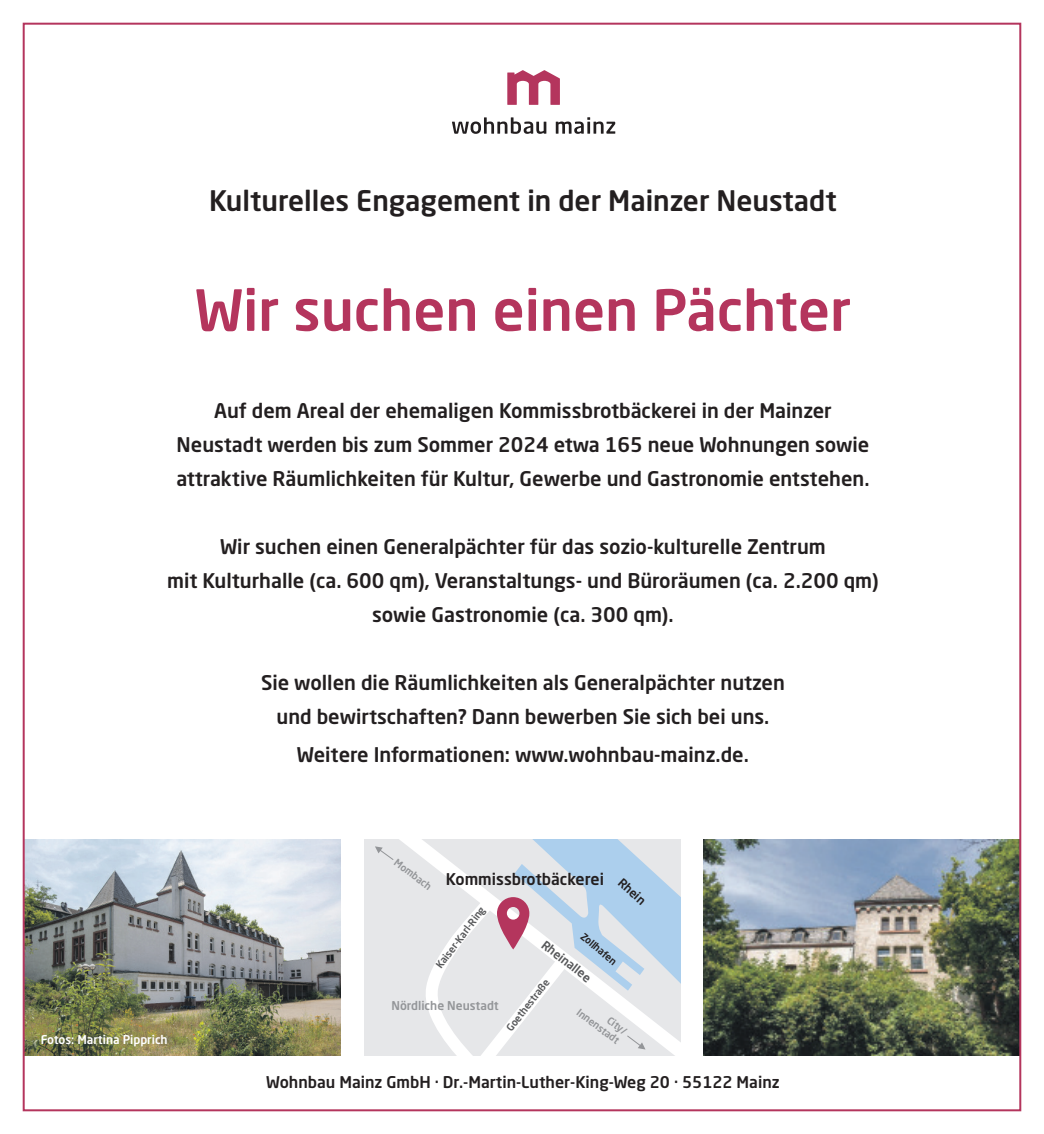
<style>
.page{position:relative;width:1044px;height:1134px;background:#fff}
.page>*{position:absolute;margin:0;border:0;box-sizing:border-box;transform-origin:0 0}
.t1{font:500 56px "Neo Sans Std";color:#b4355d}
.t2{font:500 28px "Neo Sans Std";color:#231f20}
.t3{font:500 20px/34px "Neo Sans Std";color:#231f20;text-align:center}
.t4{font:500 16px "Neo Sans Std";color:#231f20}
.t5{font:500 12px "Neo Sans Std";color:#fff}
.t6{font:500 12px "Neo Sans Std";color:#939598}
.t7{font:500 12px "Neo Sans Std";color:#57585a}
.t8{font:500 12px "Neo Sans Std";color:#231f20}
.t9{font:500 10px "Neo Sans Std";color:#57585a}
.t10{font:500 10px/12px "Neo Sans Std";color:#939598;text-align:right}
.t11{font:500 10px "Neo Sans Std";color:#231f20}
</style>
<div class="page">
<img style="left:26px;top:839px;width:314px;height:216px">
<img style="left:703px;top:839px;width:314px;height:216px">
<div style="left:363px;top:839px;width:317px;height:216px;background:#e6e7e9"></div>
<svg style="left:375px;top:846px;width:19px;height:14px"></svg>
<svg style="left:413px;top:839px;width:267px;height:216px"></svg>
<svg style="left:507px;top:70px;width:52px;height:35px"></svg>
<svg style="left:452px;top:117px;width:94px;height:17px"></svg>
<svg style="left:555px;top:117px;width:60px;height:17px"></svg>
<p class="t2" style="left:209px;top:183px;width:629px">Kulturelles Engagement in der Mainzer Neustadt</p>
<p class="t1" style="left:195px;top:275px;width:657px">Wir suchen einen Pächter</p>
<p class="t3" style="left:176px;top:393px;width:694px">Auf dem Areal der ehemaligen Kommissbrotbäckerei in der Mainzer<br>Neustadt werden bis zum Sommer 2024 etwa 165 neue Wohnungen sowie attraktive Räumlichkeiten für Kultur, Gewerbe und Gastronomie entstehen.</p>
<p class="t3" style="left:167px;top:529px;width:713px">Wir suchen einen Generalpächter für das sozio-kulturelle Zentrum<br>mit Kulturhalle (ca. 600 qm), Veranstaltungs- und Büroräumen (ca. 2.200 qm) sowie Gastronomie (ca. 300 qm).</p>
<p class="t5" style="left:41px;top:1032px;width:128px">Fotos: Martina Pipprich</p>
<p class="t3" style="left:261px;top:665px;width:525px">Sie wollen die Räumlichkeiten als Generalpächter nutzen und bewirtschaften? Dann bewerben Sie sich bei uns.</p>
<p class="t3" style="left:297px;top:737px;width:453px">Weitere Informationen: www.wohnbau-mainz.de.</p>
<p class="t10" style="left:399px;top:856px;width:45px;rotate:37deg">Mombach</p>
<p class="t4" style="left:445px;top:869px;width:160px">Kommissbrotbäckerei</p>
<p class="t8" style="left:625px;top:875px;width:34px;rotate:42deg">Rhein</p>
<p class="t9" style="left:433px;top:963px;width:76px;rotate:-53deg">Kaiser-Karl-Ring</p>
<p class="t11" style="left:586px;top:930px;width:45px;rotate:40deg">Zollhafen</p>
<p class="t7" style="left:547px;top:937px;width:61px;rotate:38deg">Rheinallee</p>
<p class="t9" style="left:503px;top:1026px;width:65px;rotate:-52deg">Goethestraße</p>
<p class="t6" style="left:391px;top:998px;width:109px">Nördliche Neustadt</p>
<p class="t10" style="left:588px;top:996px;width:52px;rotate:37deg">City/<br>Innenstadt</p>
<p class="t4" style="left:266px;top:1072px;width:514px">Wohnbau Mainz GmbH · Dr.-Martin-Luther-King-Weg 20 · 55122 Mainz</p>
</div>
